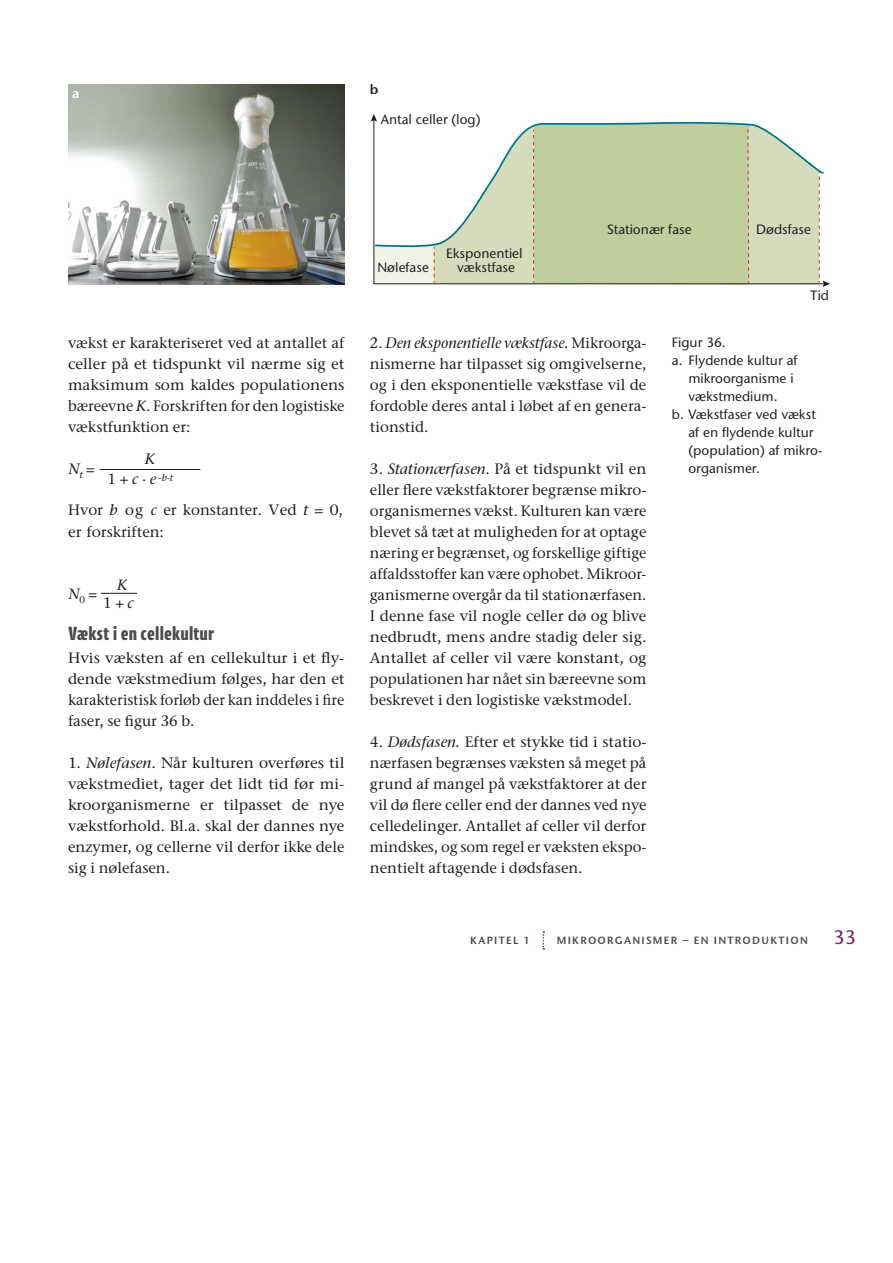
<style>
.page{position:relative;width:893px;height:1263px;background:#fff}
.page>*{position:absolute;margin:0;border:0;box-sizing:border-box;transform-origin:0 0}
.t1{font:800 19.5px "Cantiga Cnd";color:#4b4c4d}
.t2{font:500 19.5px "Stone Sans ITC Std";color:#712268}
.t3{font:500 15px/21px "Stone Ser ITC Std";color:#231f20;text-align:justify}
.t4{font:italic 500 15px/19.6px "Stone Ser ITC Std";color:#231f20}
.t5{font:500 13.5px/13.5px "Stone Sans ITC Std";color:#231f20;text-align:center}
.t6{font:600 13.5px "Stone Sans ITC Pro";color:#fff}
.t7{font:600 13.5px "Stone Sans ITC Pro";color:#231f20}
.t8{font:600 10.5px "Stone Sans ITC Pro";letter-spacing:.125em;color:#4b4c4d}
.s1{font-style:italic}
.s2{font-style:normal}
</style>
<div class="page">
<svg style="left:543px;top:931px;width:1px;height:19px"></svg>
<hr style="left:100px;top:469px;width:100px;height:1px;background:#231f20">
<hr style="left:101px;top:593px;width:36px;height:1px;background:#231f20">
<svg style="left:371px;top:114px;width:459px;height:173px"></svg>
<svg style="left:374px;top:121px;width:451px;height:127px"></svg>
<img style="left:68px;top:84px;width:276px;height:201px">
<p class="t6" style="left:72px;top:86px;width:9px">a</p>
<p class="t7" style="left:370px;top:82px;width:10px">b</p>
<p class="t5" style="left:381px;top:114px;width:101px">Antal celler (log)</p>
<p class="t3" style="left:68px;top:334px;width:278px">vækst er karakteriseret ved at antallet af celler på et tidspunkt vil nærme sig et maksimum som kaldes populationens bæreevne <span class="s1">K</span>. Forskriften for den logistiske vækstfunktion er:</p>
<p class="t4" style="left:68px;top:459px;width:28px">N<sub>t</sub> <span class="s2">=</span></p>
<p class="t4" style="left:108px;top:449px;width:67px;text-indent:37px">K<br><span class="s2">1 +</span> c <span class="s2">·</span> e <sup>-</sup><sup>b</sup><sup>·</sup><sup>t</sup></p>
<p class="t3" style="left:68px;top:501px;width:276px;line-height:21.8px">Hvor <span class="s1">b</span> og <span class="s1">c</span> er konstanter. Ved <span class="s1">t</span> = 0, er forskriften:</p>
<p class="t4" style="left:68px;top:584px;width:31px">N<sub>0</sub> <span class="s2">=</span></p>
<p class="t4" style="left:103px;top:576px;width:32px;line-height:17.7px;text-align:center">K<br><span class="s2">1 +</span> c</p>
<h1 class="t1" style="left:68px;top:622px;width:148px">Vækst i en cellekultur</h1>
<p class="t3" style="left:68px;top:649px;width:278px">Hvis væksten af en cellekultur i et fly&shy;dende vækstmedium følges, har den et karakteristisk forløb der kan inddeles i fire faser, se figur 36 b.</p>
<p class="t3" style="left:68px;top:754px;width:278px">1. <span class="s1">Nølefasen</span>. Når kulturen overføres til vækstmediet, tager det lidt tid før mi&shy;kroorganismerne er tilpasset de nye vækstforhold. Bl.a. skal der dannes nye enzymer, og cellerne vil derfor ikke dele sig i nølefasen.</p>
<p class="t5" style="left:377px;top:262px;width:53px">Nølefase</p>
<p class="t5" style="left:446px;top:248px;width:78px">Eksponentiel vækstfase</p>
<p class="t5" style="left:607px;top:224px;width:86px">Stationær fase</p>
<p class="t5" style="left:756px;top:224px;width:56px">Dødsfase</p>
<p class="t5" style="left:810px;top:289px;width:20px">Tid</p>
<p class="t3" style="left:370px;top:334px;width:278px">2. <span class="s1">Den eksponentielle vækstfase.</span> Mikroorga&shy;nismerne har tilpasset sig omgivelserne, og i den eksponentielle vækstfase vil de fordoble deres antal i løbet af en genera&shy;tionstid.</p>
<p class="t3" style="left:370px;top:460px;width:278px">3. <span class="s1">Stationærfasen</span>. På et tidspunkt vil en eller flere vækstfaktorer begrænse mikro&shy;organismernes vækst. Kulturen kan være blevet så tæt at muligheden for at optage næring er begrænset, og forskellige giftige affaldsstoffer kan være ophobet. Mikroor&shy;ganismerne overgår da til stationærfasen.<br>I denne fase vil nogle celler dø og blive nedbrudt, mens andre stadig deler sig.<br>Antallet af celler vil være konstant, og populationen har nået sin bæreevne som beskrevet i den logistiske vækstmodel.</p>
<p class="t3" style="left:370px;top:733px;width:278px">4. <span class="s1">Dødsfasen.</span> Efter et stykke tid i statio&shy;nærfasen begrænses væksten så meget på grund af mangel på vækstfaktorer at der vil dø flere celler end der dannes ved nye celledelinger. Antallet af celler vil derfor mindskes, og som regel er væksten ekspo&shy;nentielt aftagende i dødsfasen.</p>
<p class="t5" style="left:672px;top:337px;width:55px">Figur 36.</p>
<p class="t5" style="left:672px;top:355px;width:127px">a. Flydende kultur af</p>
<p class="t5" style="left:688px;top:373px;width:107px">mikroorganisme i</p>
<p class="t5" style="left:688px;top:391px;width:91px">vækstmedium.</p>
<p class="t5" style="left:672px;top:409px;width:146px">b. Vækstfaser ved vækst</p>
<p class="t5" style="left:688px;top:427px;width:127px">af en flydende kultur</p>
<p class="t5" style="left:688px;top:445px;width:135px">(population) af mikro-</p>
<p class="t5" style="left:688px;top:463px;width:73px">organismer.</p>
<p class="t8" style="left:470px;top:934px;width:61px">KAPITEL 1</p>
<p class="t8" style="left:557px;top:934px;width:253px">MIKROORGANISMER – EN INTRODUKTION</p>
<h1 class="t2" style="left:833px;top:929px;width:24px">33</h1>
</div>
